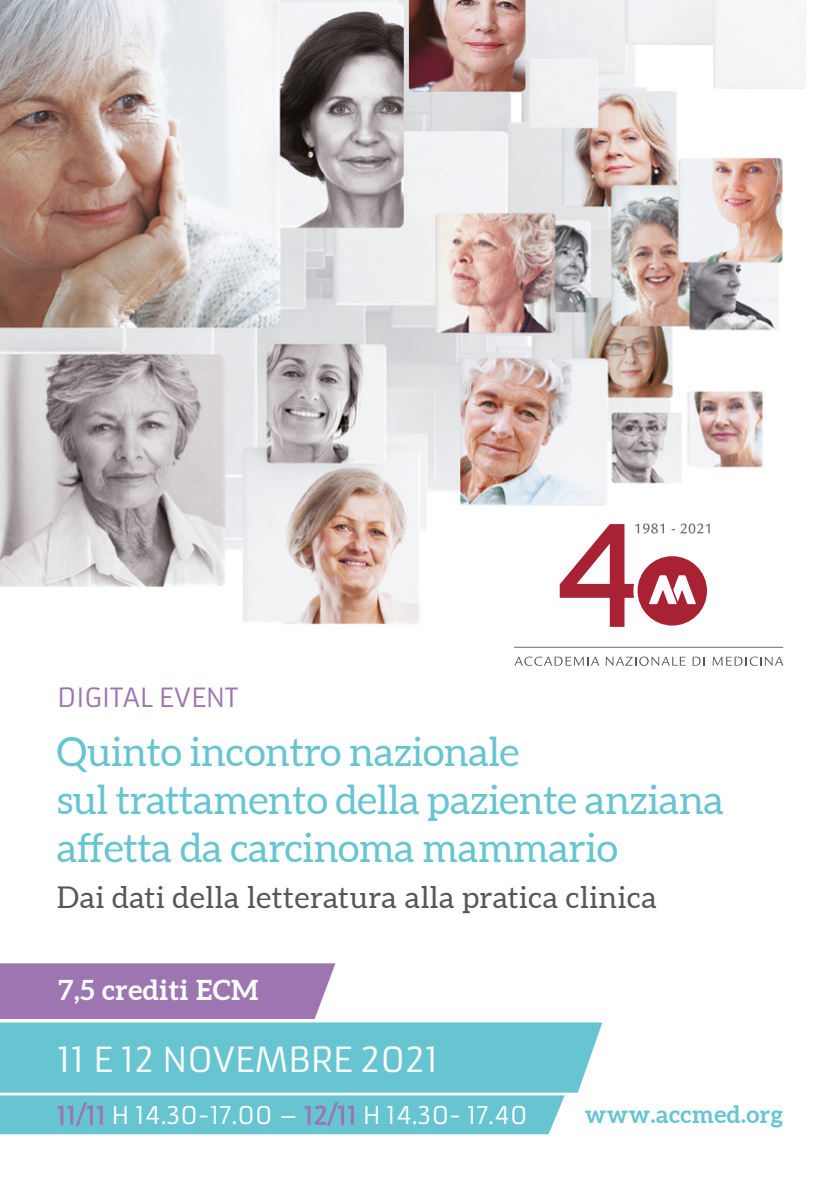
<style>
.page{position:relative;width:840px;height:1191px;background:#fff}
.page>*{position:absolute;margin:0;border:0;box-sizing:border-box;transform-origin:0 0}
.t1{font:40px/48px "Aleo";letter-spacing:-.01em;color:#67c4d1}
.t2{font:34px "Armata";letter-spacing:-.01em;color:#fff}
.t3{font:30px "Aleo";letter-spacing:.02em;color:#575756}
.t4{font:700 28px "Aleo";letter-spacing:.02em;color:#fff}
.t5{font:26px "Armata";letter-spacing:-.01em;color:#9c75b1}
.t6{font:24px "Armata";letter-spacing:-.01em;color:#fff}
.t7{font:700 24px "Aleo";letter-spacing:.02em;color:#67c4d1}
.s1{color:#9c75b1}
</style>
<div class="page">
<img style="left:0;top:0;width:806px;height:666px">
<div style="left:0;top:963px;width:335px;height:56px;background:#9c75b1"></div>
<div style="left:0;top:1022px;width:602px;height:70px;background:#67c4d1"></div>
<div style="left:0;top:1095px;width:564px;height:39px;background:#67c4d1"></div>
<hr style="left:513px;top:647px;width:269px;height:1px;background:#706f6f">
<svg style="left:514px;top:656px;width:85px;height:10px"></svg>
<svg style="left:605px;top:656px;width:80px;height:10px"></svg>
<svg style="left:692px;top:656px;width:12px;height:9px"></svg>
<svg style="left:712px;top:656px;width:70px;height:10px"></svg>
<svg style="left:559px;top:523px;width:150px;height:104px"></svg>
<p class="t5" style="left:57px;top:681px;width:182px">DIGITAL EVENT</p>
<p class="t1" style="left:57px;top:729px;width:668px">Quinto incontro nazionale<br>sul trattamento della paziente anziana affetta da carcinoma mammario</p>
<p class="t3" style="left:57px;top:879px;width:601px">Dai dati della letteratura alla pratica clinica</p>
<p class="t4" style="left:58px;top:973px;width:201px">7,5 crediti ECM</p>
<p class="t2" style="left:57px;top:1038px;width:383px">11 E 12 NOVEMBRE 2021</p>
<p class="t6" style="left:57px;top:1100px;width:472px"><span class="s1">11/11</span> H 14.30-17.00 – <span class="s1">12/11</span> H 14.30- 17.40</p>
<p class="t7" style="left:584px;top:1099px;width:200px">www.accmed.org</p>
</div>
